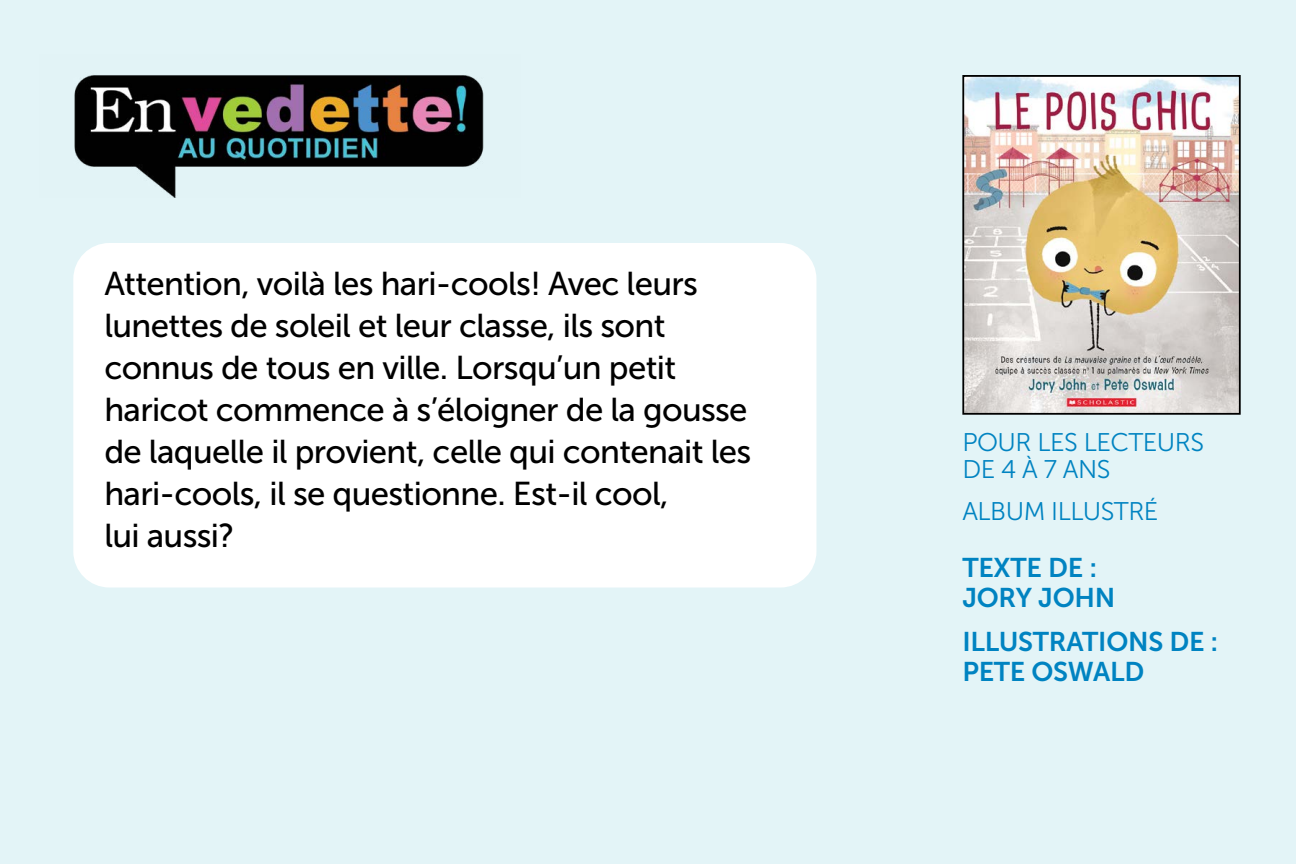
<style>
.page{position:relative;width:1296px;height:864px;background:#e3f4f7}
.page>*{position:absolute;margin:0;border:0;box-sizing:border-box;transform-origin:0 0}
.Body{font:33px/42px "Museo Sans 500";letter-spacing:-.02em;color:#000}
.Author_Illustrator{font:27px/30px "Museo Sans 700";letter-spacing:-.01em;color:#0083c1}
.t1{font:25.5px/27px "Museo Sans 300";letter-spacing:-.02em;color:#0083c1}
</style>
<div class="page">
<div style="left:73px;top:243px;width:743px;height:345px;background:#fff;border-radius:36px"></div>
<img style="left:74px;top:75px;width:410px;height:122px">
<img style="left:965px;top:78px;width:273px;height:334px">
<div style="left:962px;top:75px;width:279px;height:340px;border:2px solid #000"></div>
<p class="Body" style="left:104px;top:262px;width:649px">Attention, voilà les hari-cools! Avec leurs lunettes de soleil et leur classe, ils sont connus de tous en ville. Lorsqu’un petit haricot commence à s’éloigner de la gousse de laquelle il provient, celle qui contenait les hari-cools, il se questionne. Est-il cool,<br>lui aussi?</p>
<p class="t1" style="left:962px;top:429px;width:243px">POUR LES LECTEURS<br>DE 4 À 7 ANS</p>
<p class="t1" style="left:962px;top:498px;width:198px">ALBUM ILLUSTRÉ</p>
<p class="Author_Illustrator" style="left:962px;top:553px;width:154px">TEXTE DE :<br>JORY JOHN</p>
<p class="Author_Illustrator" style="left:962px;top:626px;width:258px">ILLUSTRATIONS DE :<br>PETE OSWALD</p>
</div>
